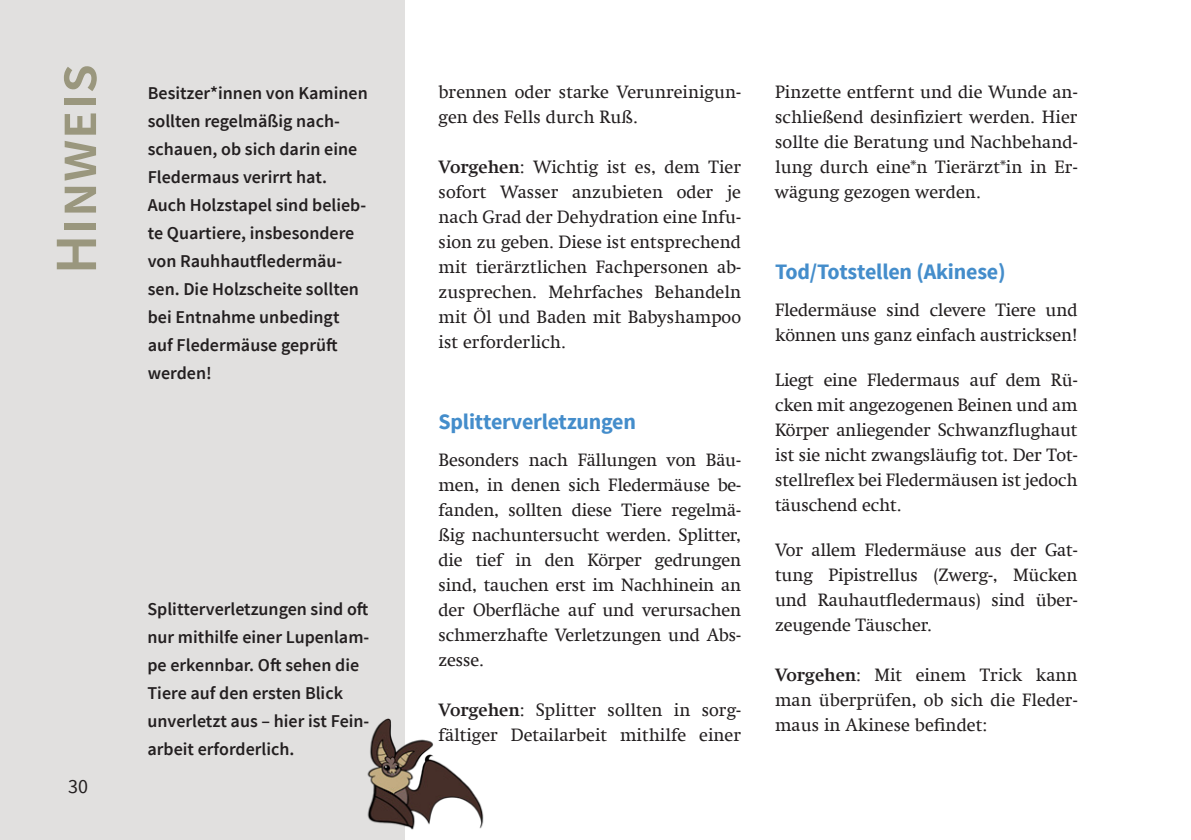
<style>
.page{position:relative;width:1191px;height:840px;background:#fff}
.page>*{position:absolute;margin:0;border:0;box-sizing:border-box;transform-origin:0 0}
.t1{font:600 60px "Source Sans Pro";color:#9a977e}
.t2{font:700 22px "Source Sans Pro";letter-spacing:-.01em;color:#448dcb}
.t3{font:20px "Source Sans Pro";color:#231f20}
.t4{font:18px/25px "Swift Com";color:#231f20;text-align:justify}
.t5{font:600 18px/28px "Source Sans Pro";color:#231f20}
.s1{font-weight:700}
</style>
<div class="page">
<div style="left:0;top:0;width:404px;height:839px;background:#e1e0df"></div>
<img style="left:367px;top:717px;width:117px;height:113px">
<h1 class="t1" style="left:38px;top:274px;width:212px;rotate:-90deg">Hinweis</h1>
<p class="t5" style="left:148px;top:79px;width:221px">Besitzer*innen von Kaminen sollten regelmäßig nach&shy;schauen, ob sich darin eine<br>Fledermaus verirrt hat.<br>Auch Holzstapel sind belieb&shy;te Quartiere, insbesondere von Rauhhautfledermäu&shy;sen. Die Holzscheite sollten bei Entnahme unbedingt auf Fledermäuse geprüft werden!</p>
<p class="t3" style="left:68px;top:773px;width:21px">30</p>
<p class="t5" style="left:147px;top:595px;width:223px">Splitterverletzungen sind oft nur mithilfe einer Lupenlam&shy;pe erkennbar. Oft sehen die<br>Tiere auf den ersten Blick unverletzt aus – hier ist Fein&shy;arbeit erforderlich.</p>
<p class="t4" style="left:438px;top:79px;width:304px">brennen oder starke Verunreinigun&shy;gen des Fells durch Ruß.</p>
<p class="t4" style="left:438px;top:154px;width:304px"><span class="s1">Vorgehen</span>: Wichtig ist es, dem Tier sofort Wasser anzubieten oder je nach Grad der Dehydration eine Infu&shy;sion zu geben. Diese ist entsprechend mit tierärztlichen Fachpersonen ab&shy;zusprechen. Mehrfaches Behandeln mit Öl und Baden mit Babyshampoo ist erforderlich.</p>
<p class="t2" style="left:438px;top:408px;width:199px">Splitterverletzungen</p>
<p class="t4" style="left:438px;top:447px;width:304px">Besonders nach Fällungen von Bäu&shy;men, in denen sich Fledermäuse be&shy;fanden, sollten diese Tiere regelmä&shy;ßig nachuntersucht werden. Splitter, die tief in den Körper gedrungen sind, tauchen erst im Nachhinein an der Oberfläche auf und verursachen schmerzhafte Verletzungen und Abs&shy;zesse.</p>
<p class="t4" style="left:438px;top:697px;width:304px"><span class="s1">Vorgehen</span>: Splitter sollten in sorg&shy;fältiger Detailarbeit mithilfe einer</p>
<p class="t4" style="left:775px;top:79px;width:304px">Pinzette entfernt und die Wunde an&shy;schließend desinfiziert werden. Hier sollte die Beratung und Nachbehand&shy;lung durch eine*n Tierärzt*in in Er&shy;wägung gezogen werden.</p>
<p class="t2" style="left:775px;top:258px;width:232px">Tod/Totstellen (Akinese)</p>
<p class="t4" style="left:775px;top:297px;width:304px">Fledermäuse sind clevere Tiere und können uns ganz einfach austricksen!</p>
<p class="t4" style="left:775px;top:367px;width:304px">Liegt eine Fledermaus auf dem Rü&shy;cken mit angezogenen Beinen und am Körper anliegender Schwanzflughaut ist sie nicht zwangsläufig tot. Der Tot&shy;stellreflex bei Fledermäusen ist jedoch täuschend echt.</p>
<p class="t4" style="left:775px;top:536px;width:304px">Vor allem Fledermäuse aus der Gat&shy;tung Pipistrellus (Zwerg-, Mücken und Rauhautfledermaus) sind über&shy;zeugende Täuscher.</p>
<p class="t4" style="left:775px;top:661px;width:304px"><span class="s1">Vorgehen</span>: Mit einem Trick kann man überprüfen, ob sich die Fleder&shy;maus in Akinese befindet:</p>
</div>
